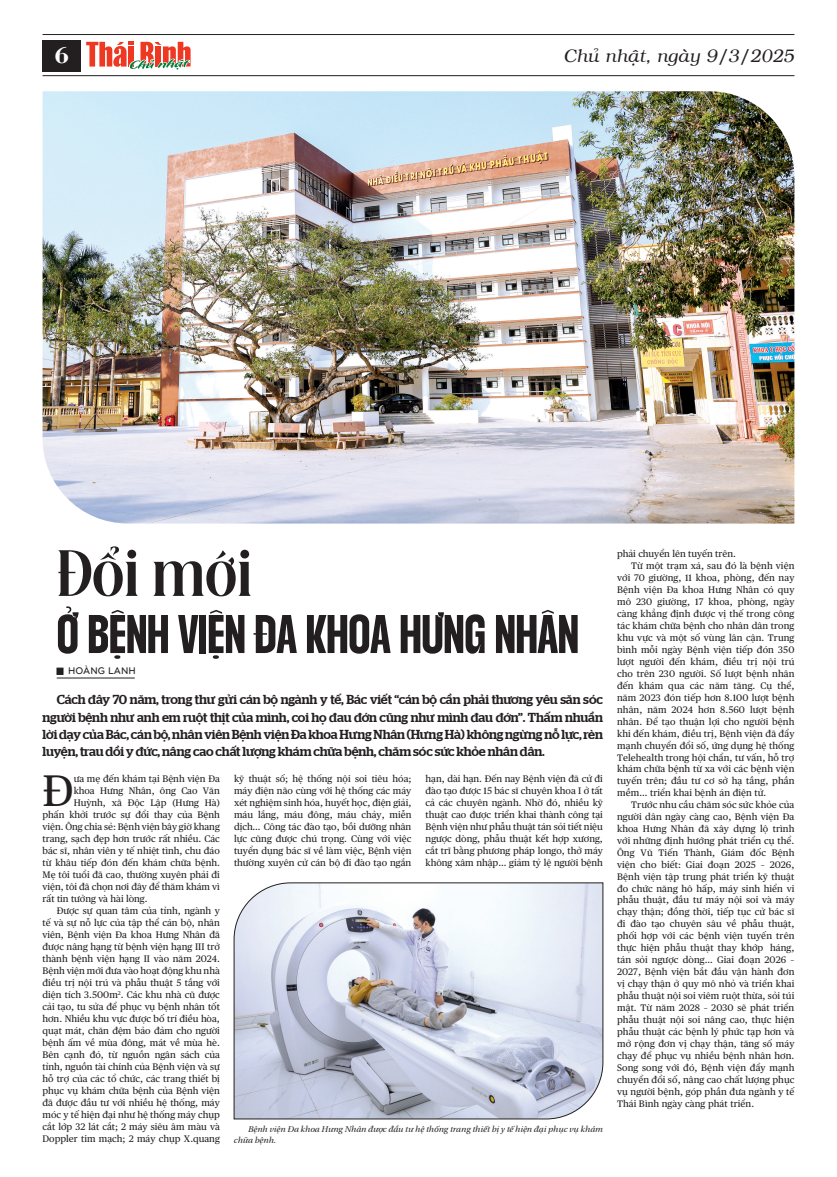
<style>
.page{position:relative;width:837px;height:1177px;background:#fff}
.page>*{position:absolute;margin:0;border:0;box-sizing:border-box;transform-origin:0 0}
.Tit_to{font:700 58.5px "Beautique Display Condensed";color:#231f20}
.Body_1{font:56px "SVN Gratelos Display Regular";color:#231f20}
.Body_1-2{font:44.1px "SVN Publico Text Regular";color:#231f20}
.t1{font:24px "VNI Bodon Bold";color:#fff}
.t2{font:italic 18px "VNI";color:#231f20}
.Sapo_1{font:500 13px/17px "SVN Stag";letter-spacing:-.01em;color:#231f20;text-align:justify}
.Ten_tac_gia{font:10px "UTM Bryant LG Bold";color:#231f20}
.Body_1-3{font:9.5px/12px "SVN Publico Text Regular";color:#231f20;text-align:justify}
.Chu_thich_anh{font:8.5px/10.2px "BHD Utopia Italic long Italic";color:#231f20}
</style>
<div class="page">
<hr style="left:43px;top:34px;width:751px;height:1px;background:#231f20">
<hr style="left:43px;top:75px;width:751px;height:1px;background:#231f20">
<div style="left:43px;top:40px;width:38px;height:31px;background:#231f20"></div>
<svg style="left:86px;top:42px;width:105px;height:35px"></svg>
<svg style="left:57px;top:668px;width:6px;height:6px"></svg>
<hr style="left:57px;top:677px;width:78px;height:1px;background:#231f20">
<img style="left:43px;top:91px;width:751px;height:432px">
<svg style="left:234px;top:882px;width:369px;height:237px"></svg>
<p class="t1" style="left:54px;top:37px;width:16px">6</p>
<p class="t2" style="left:563px;top:43px;width:232px">Chuû nhaät, ngaøy 9/3/2025</p>
<p class="Tit_to" style="left:57px;top:532px;width:197px">Đổi mới</p>
<p class="Body_1" style="left:57px;top:603px;width:523px">Ở BỆNH VIỆN ĐA KHOA HƯNG NHÂN</p>
<p class="Sapo_1" style="left:43px;top:690px;width:561px;text-indent:14px">Cách đây 70 năm, trong thư gửi cán bộ ngành y tế, Bác viết “cán bộ cần phải thương yêu săn sóc người bệnh như anh em ruột thịt của mình, coi họ đau đớn cũng như mình đau đớn”. Thấm nhuần lời dạy của Bác, cán bộ, nhân viên Bệnh viện Đa khoa Hưng Nhân (Hưng Hà) không ngừng nỗ lực, rèn luyện, trau dồi y đức, nâng cao chất lượng khám chữa bệnh, chăm sóc sức khỏe nhân dân.</p>
<p class="Ten_tac_gia" style="left:68px;top:663px;width:69px">HOÀNG LANH</p>
<p class="Body_1-2" style="left:43px;top:759px;width:33px">Đ</p>
<p class="Body_1-3" style="left:74px;top:772px;width:148px">ưa mẹ đến khám tại Bệnh viện Đa</p>
<p class="Body_1-3" style="left:74px;top:784px;width:148px">khoa Hưng Nhân, ông Cao Văn</p>
<p class="Body_1-3" style="left:74px;top:796px;width:148px">Huỳnh, xã Độc Lập (Hưng Hà)</p>
<p class="Body_1-3" style="left:43px;top:808px;width:179px">phấn khởi trước sự đổi thay của Bệnh</p>
<p class="Body_1-3" style="left:43px;top:820px;width:179px">viện. Ông chia sẻ: Bệnh viện bây giờ khang</p>
<p class="Body_1-3" style="left:43px;top:832px;width:179px">trang, sạch đẹp hơn trước rất nhiều. Các</p>
<p class="Body_1-3" style="left:43px;top:844px;width:179px">bác sĩ, nhân viên y tế nhiệt tình, chu đáo</p>
<p class="Body_1-3" style="left:43px;top:856px;width:179px">từ khâu tiếp đón đến khám chữa bệnh.</p>
<p class="Body_1-3" style="left:43px;top:868px;width:179px">Mẹ tôi tuổi đã cao, thường xuyên phải đi</p>
<p class="Body_1-3" style="left:43px;top:880px;width:179px">viện, tôi đã chọn nơi đây để thăm khám vì</p>
<p class="Body_1-3" style="left:43px;top:892px;width:106px">rất tin tưởng và hài lòng.</p>
<p class="Body_1-3" style="left:43px;top:904px;width:179px;text-indent:14px">Được sự quan tâm của tỉnh, ngành y tế và sự nỗ lực của tập thể cán bộ, nhân viên, Bệnh viện Đa khoa Hưng Nhân đã được nâng hạng từ bệnh viện hạng III trở thành bệnh viện hạng II vào năm 2024.<br>Bệnh viện mới đưa vào hoạt động khu nhà điều trị nội trú và phẫu thuật 5 tầng với diện tích 3.500m<sup>2</sup>. Các khu nhà cũ được cải tạo, tu sửa để phục vụ bệnh nhân tốt hơn. Nhiều khu vực được bố trí điều hòa, quạt mát, chăn đệm bảo đảm cho người bệnh ấm về mùa đông, mát về mùa hè.<br>Bên cạnh đó, từ nguồn ngân sách của tỉnh, nguồn tài chính của Bệnh viện và sự hỗ trợ của các tổ chức, các trang thiết bị phục vụ khám chữa bệnh của Bệnh viện đã được đầu tư với nhiều hệ thống, máy móc y tế hiện đại như hệ thống máy chụp cắt lớp 32 lát cắt; 2 máy siêu âm màu và Doppler tim mạch; 2 máy chụp X.quang</p>
<p class="Body_1-3" style="left:234px;top:772px;width:179px">kỹ thuật số; hệ thống nội soi tiêu hóa; máy điện não cùng với hệ thống các máy xét nghiệm sinh hóa, huyết học, điện giải, máu lắng, máu đông, máu chảy, miễn dịch… Công tác đào tạo, bồi dưỡng nhân lực cũng được chú trọng. Cùng với việc tuyển dụng bác sĩ về làm việc, Bệnh viện thường xuyên cử cán bộ đi đào tạo ngắn</p>
<p class="Body_1-3" style="left:425px;top:772px;width:179px">hạn, dài hạn. Đến nay Bệnh viện đã cử đi đào tạo được 15 bác sĩ chuyên khoa I ở tất cả các chuyên ngành. Nhờ đó, nhiều kỹ thuật cao được triển khai thành công tại Bệnh viện như phẫu thuật tán sỏi tiết niệu ngược dòng, phẫu thuật kết hợp xương, cắt trĩ bằng phương pháp longo, thở máy không xâm nhập… giảm tỷ lệ người bệnh</p>
<p class="Chu_thich_anh" style="left:234px;top:1123px;width:370px;text-indent:14px">Bệnh viện Đa khoa Hưng Nhân được đầu tư hệ thống trang thiết bị y tế hiện đại phục vụ khám chữa bệnh.</p>
<p class="Body_1-3" style="left:617px;top:547px;width:120px">phải chuyển lên tuyến trên.</p>
<p class="Body_1-3" style="left:617px;top:559px;width:179px;text-indent:14px">Từ một trạm xá, sau đó là bệnh viện với 70 giường, 11 khoa, phòng, đến nay Bệnh viện Đa khoa Hưng Nhân có quy mô 230 giường, 17 khoa, phòng, ngày càng khẳng định được vị thế trong công tác khám chữa bệnh cho nhân dân trong khu vực và một số vùng lân cận. Trung bình mỗi ngày Bệnh viện tiếp đón 350 lượt người đến khám, điều trị nội trú cho trên 230 người. Số lượt bệnh nhân đến khám qua các năm tăng. Cụ thể, năm 2023 đón tiếp hơn 8.100 lượt bệnh nhân, năm 2024 hơn 8.560 lượt bệnh nhân. Để tạo thuận lợi cho người bệnh khi đến khám, điều trị, Bệnh viện đã đẩy mạnh chuyển đổi số, ứng dụng hệ thống Telehealth trong hội chẩn, tư vấn, hỗ trợ khám chữa bệnh từ xa với các bệnh viện tuyến trên; đầu tư cơ sở hạ tầng, phần mềm… triển khai bệnh án điện tử.</p>
<p class="Body_1-3" style="left:617px;top:798px;width:179px;text-indent:14px">Trước nhu cầu chăm sóc sức khỏe của người dân ngày càng cao, Bệnh viện Đa khoa Hưng Nhân đã xây dựng lộ trình với những định hướng phát triển cụ thể.<br>Ông Vũ Tiến Thành, Giám đốc Bệnh viện cho biết: Giai đoạn 2025 – 2026, Bệnh viện tập trung phát triển kỹ thuật đo chức năng hô hấp, máy sinh hiển vi phẫu thuật, đầu tư máy nội soi và máy chạy thận; đồng thời, tiếp tục cử bác sĩ đi đào tạo chuyên sâu về phẫu thuật, phối hợp với các bệnh viện tuyến trên thực hiện phẫu thuật thay khớp háng, tán sỏi ngược dòng… Giai đoạn 2026 – 2027, Bệnh viện bắt đầu vận hành đơn vị chạy thận ở quy mô nhỏ và triển khai phẫu thuật nội soi viêm ruột thừa, sỏi túi mật. Từ năm 2028 – 2030 sẽ phát triển phẫu thuật nội soi nâng cao, thực hiện phẫu thuật các bệnh lý phức tạp hơn và mở rộng đơn vị chạy thận, tăng số máy chạy để phục vụ nhiều bệnh nhân hơn.<br>Song song với đó, Bệnh viện đẩy mạnh chuyển đổi số, nâng cao chất lượng phục vụ người bệnh, góp phần đưa ngành y tế Thái Bình ngày càng phát triển.</p>
</div>
